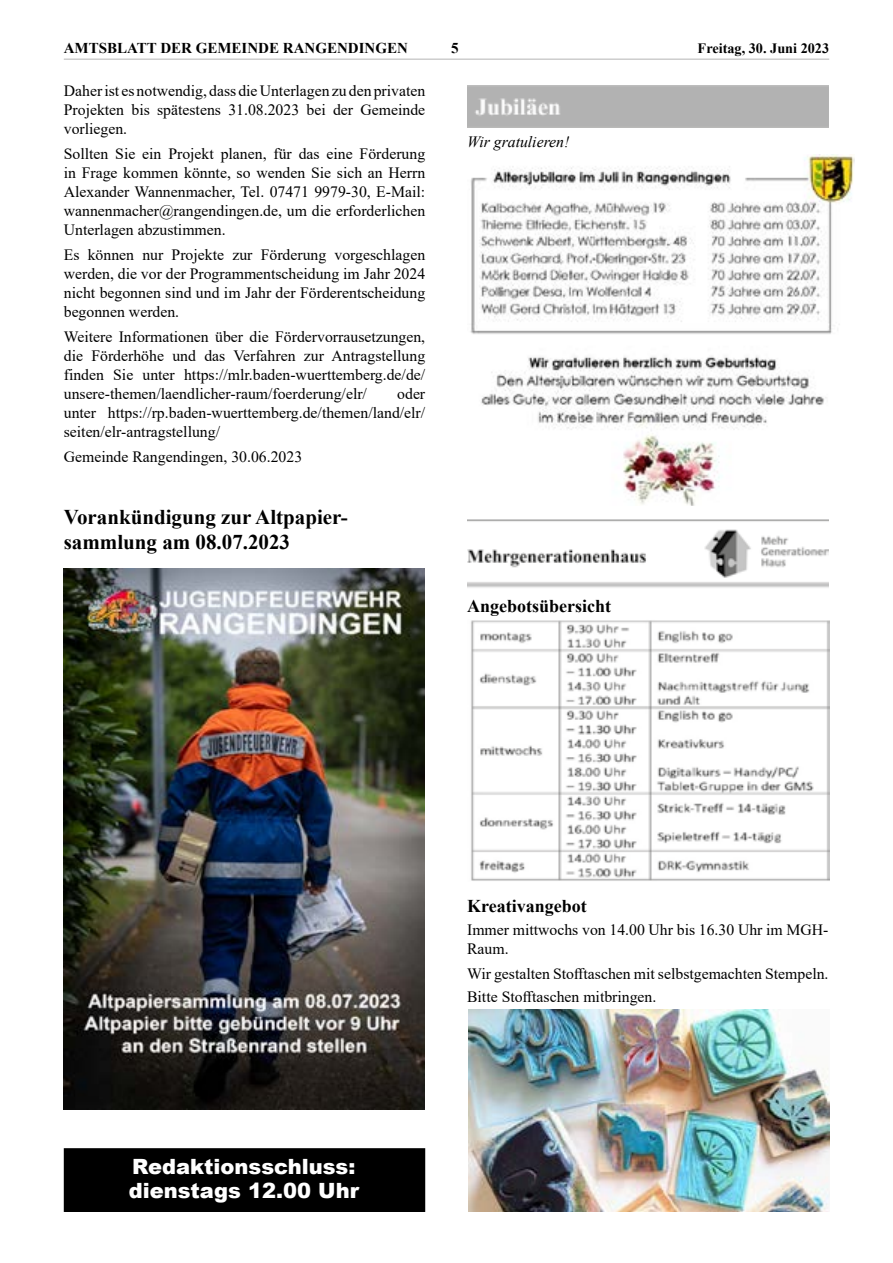
<style>
.page{position:relative;width:893px;height:1263px;background:#fff}
.page>*{position:absolute;margin:0;border:0;box-sizing:border-box;transform-origin:0 0}
.t1{font:700 21px/25.3px "Times New Roman";color:#000}
.t2{font:900 21px/24px "Arial";color:#fff}
.t3{font:700 18px "Times New Roman";color:#000}
.t4{font:15.75px/18.9px "Times New Roman";color:#000;text-align:justify}
.t5{font:italic 15.75px "Times New Roman";color:#000}
.t6{font:700 15px "Times New Roman";color:#000}
.t7{font:700 14.25px "Times New Roman";color:#000}
</style>
<div class="page">
<hr style="left:64px;top:59px;width:765px;height:1px;background:#000">
<img style="left:467px;top:85px;width:362px;height:43px">
<img style="left:470px;top:154px;width:384px;height:352px">
<img style="left:467px;top:519px;width:362px;height:69px">
<img style="left:471px;top:620px;width:358px;height:261px">
<img style="left:64px;top:569px;width:361px;height:541px">
<div style="left:65px;top:1149px;width:359px;height:62px;background:#000"></div>
<div style="left:64px;top:1148px;width:361px;height:64px;border:2px solid #000"></div>
<img style="left:468px;top:1010px;width:361px;height:202px">
<p class="t6" style="left:64px;top:37px;width:346px">AMTSBLATT DER GEMEINDE RANGENDINGEN</p>
<p class="t6" style="left:451px;top:37px;width:9px">5</p>
<p class="t7" style="left:698px;top:38px;width:133px">Freitag, 30. Juni 2023</p>
<p class="t4" style="left:64px;top:81px;width:363px">Daher ist es notwendig, dass die Unterlagen zu den privaten Projekten bis spätestens 31.08.2023 bei der Gemeinde vorliegen.</p>
<p class="t4" style="left:64px;top:144px;width:363px">Sollten Sie ein Projekt planen, für das eine Förderung in Frage kommen könnte, so wenden Sie sich an Herrn Alexander Wannenmacher, Tel. 07471 9979-30, E-Mail: wannenmacher@rangendingen.de, um die erforderlichen Unterlagen abzustimmen.</p>
<p class="t4" style="left:64px;top:245px;width:363px">Es können nur Projekte zur Förderung vorgeschlagen werden, die vor der Programmentscheidung im Jahr 2024 nicht begonnen sind und im Jahr der Förderentscheidung begonnen werden.</p>
<p class="t4" style="left:64px;top:327px;width:363px">Weitere Informationen über die Fördervorrausetzungen, die Förderhöhe und das Verfahren zur Antragstellung finden Sie unter https://mlr.baden-wuerttemberg.de/de/ unsere-themen/laendlicher-raum/foerderung/elr/</p>
<p class="t4" style="left:64px;top:384px;width:363px;text-indent:333px">oder unter https://rp.baden-wuerttemberg.de/themen/land/elr/ seiten/elr-antragstellung/</p>
<p class="t4" style="left:64px;top:447px;width:240px">Gemeinde Rangendingen, 30.06.2023</p>
<h1 class="t1" style="left:64px;top:503px;width:285px">Vorankündigung zur Altpapier&shy;sammlung am 08.07.2023</h1>
<p class="t5" style="left:467px;top:131px;width:104px">Wir gratulieren!</p>
<p class="t3" style="left:467px;top:593px;width:145px">Angebotsübersicht</p>
<h1 class="t2" style="left:129px;top:1153px;width:232px">Redaktionsschluss: dienstags 12.00 Uhr</h1>
<p class="t3" style="left:467px;top:893px;width:121px">Kreativangebot</p>
<p class="t4" style="left:467px;top:920px;width:363px">Immer mittwochs von 14.00 Uhr bis 16.30 Uhr im MGH-<br>Raum.</p>
<p class="t4" style="left:467px;top:962px;width:363px;line-height:23.1px">Wir gestalten Stofftaschen mit selbstgemachten Stempeln.<br>Bitte Stofftaschen mitbringen.</p>
</div>
